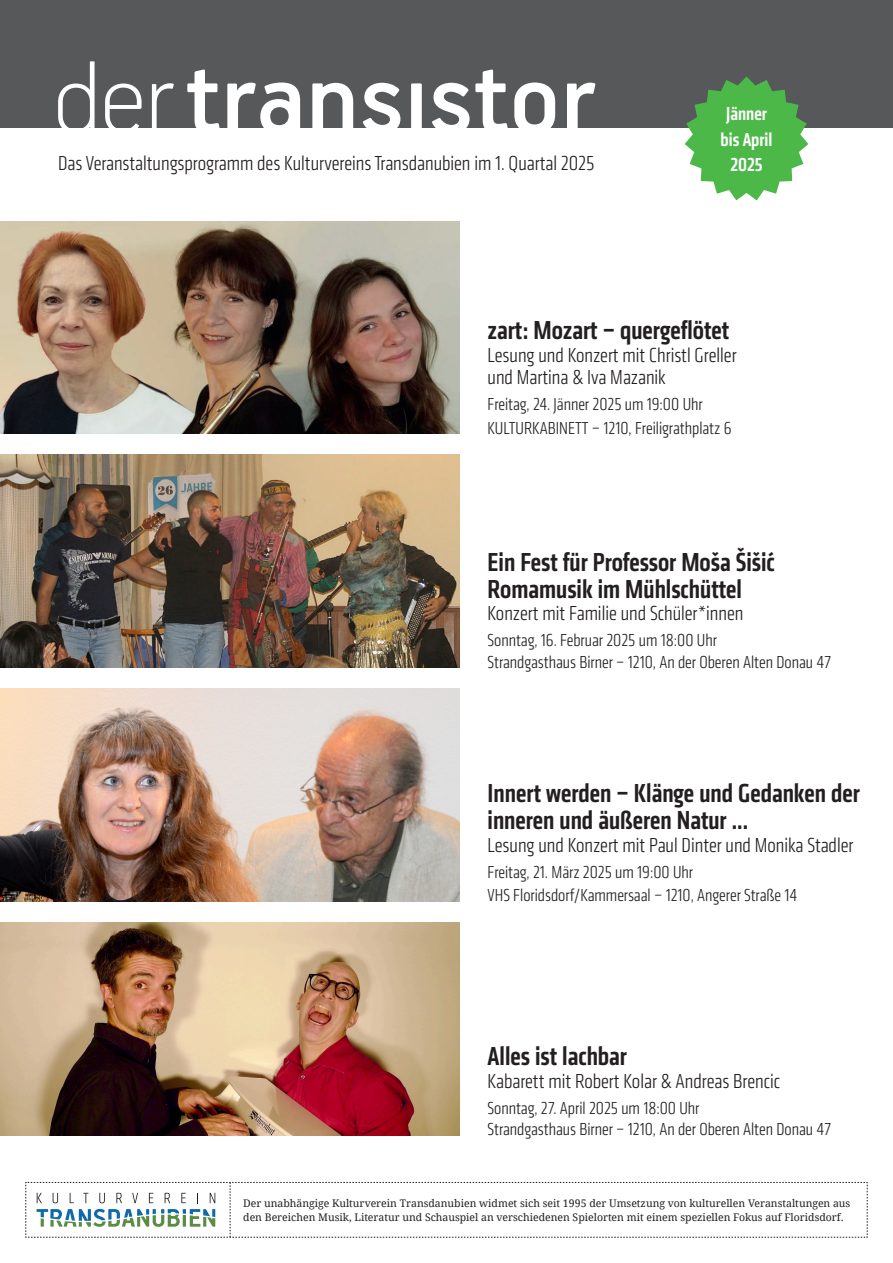
<style>
.page{position:relative;width:893px;height:1263px;background:#fff}
.page>*{position:absolute;margin:0;border:0;box-sizing:border-box;transform-origin:0 0}
.Cover_Titel{font:500 condensed 27px/27px "Klavika CH";color:#231f20}
.Cover_Titel-2{font:300 condensed 21px/22.5px "Klavika CH";color:#231f20}
.Cover_Untertitel{font:300 condensed 21px "Klavika CH";color:#231f20}
.Datum___Ort_2spaltig{font:300 condensed 21px "Klavika CH";color:#231f20}
.Datum___Ort_2spaltig-2{font:500 condensed 19.5px/25.5px "Klavika CH";color:#fff;text-align:center}
.Cover_Untertitel-2{font:300 condensed 18px "Klavika CH";color:#231f20}
.Cover_Datum___Ort{font:300 condensed 18px "Klavika CH";color:#231f20}
.Fließtext{font:10.5px/13.5px "Droid Serif";color:#231f20}
</style>
<div class="page">
<div style="left:0;top:0;width:893px;height:128px;background:#57585a"></div>
<svg style="left:58px;top:61px;width:37px;height:67px"></svg>
<svg style="left:105px;top:84px;width:37px;height:44px"></svg>
<svg style="left:152px;top:83px;width:22px;height:45px"></svg>
<svg style="left:187px;top:69px;width:33px;height:59px"></svg>
<svg style="left:227px;top:83px;width:73px;height:45px"></svg>
<svg style="left:312px;top:83px;width:41px;height:45px"></svg>
<svg style="left:363px;top:83px;width:37px;height:45px"></svg>
<div style="left:411px;top:83px;width:11px;height:50px;background:#fff"></div>
<svg style="left:432px;top:69px;width:76px;height:59px"></svg>
<svg style="left:514px;top:83px;width:41px;height:45px"></svg>
<svg style="left:567px;top:83px;width:28px;height:45px"></svg>
<svg style="left:25px;top:1182px;width:843px;height:56px"></svg>
<svg style="left:685px;top:77px;width:123px;height:123px"></svg>
<img style="left:0;top:221px;width:459px;height:213px">
<img style="left:0;top:455px;width:459px;height:213px">
<img style="left:0;top:689px;width:459px;height:212px">
<img style="left:0;top:923px;width:459px;height:212px">
<p class="Datum___Ort_2spaltig" style="left:58px;top:152px;width:538px">Das Veranstaltungsprogramm des Kulturvereins Transdanubien im 1. Quartal 2025</p>
<p class="Datum___Ort_2spaltig-2" style="left:721px;top:101px;width:53px">Jänner bis April<br>2025</p>
<p class="Cover_Titel" style="left:488px;top:316px;width:243px">zart: Mozart – quergeflötet</p>
<p class="Cover_Titel-2" style="left:488px;top:344px;width:250px">Lesung und Konzert mit Christl Greller und Martina &amp; Iva Mazanik</p>
<p class="Cover_Untertitel-2" style="left:488px;top:394px;width:217px">Freitag, 24. Jänner 2025 um 19:00 Uhr</p>
<p class="Cover_Untertitel-2" style="left:488px;top:418px;width:246px">KULTURKABINETT – 1210, Freiligrathplatz 6</p>
<p class="Cover_Titel" style="left:488px;top:548px;width:289px">Ein Fest für Professor Moša Šišić<br>Romamusik im Mühlschüttel</p>
<p class="Cover_Untertitel" style="left:488px;top:602px;width:257px">Konzert mit Familie und Schüler*innen</p>
<p class="Cover_Datum___Ort" style="left:488px;top:630px;width:231px">Sonntag, 16. Februar 2025 um 18:00 Uhr</p>
<p class="Cover_Untertitel-2" style="left:488px;top:652px;width:345px">Strandgasthaus Birner – 1210, An der Oberen Alten Donau 47</p>
<p class="Cover_Titel" style="left:488px;top:780px;width:374px">Innert werden – Klänge und Gedanken der inneren und äußeren Natur ...</p>
<p class="Cover_Titel-2" style="left:488px;top:834px;width:367px">Lesung und Konzert mit Paul Dinter und Monika Stadler</p>
<p class="Cover_Untertitel-2" style="left:488px;top:862px;width:207px">Freitag, 21. März 2025 um 19:00 Uhr</p>
<p class="Cover_Untertitel-2" style="left:488px;top:886px;width:311px">VHS Floridsdorf/Kammersaal – 1210, Angerer Straße 14</p>
<p class="Cover_Titel" style="left:488px;top:1043px;width:141px">Alles ist lachbar</p>
<p class="Cover_Untertitel" style="left:488px;top:1069px;width:294px">Kabarett mit Robert Kolar &amp; Andreas Brencic</p>
<p class="Cover_Datum___Ort" style="left:488px;top:1098px;width:213px">Sonntag, 27. April 2025 um 18:00 Uhr</p>
<p class="Cover_Untertitel-2" style="left:488px;top:1119px;width:345px">Strandgasthaus Birner – 1210, An der Oberen Alten Donau 47</p>
<p class="Fließtext" style="left:243px;top:1197px;width:609px">Der unabhängige Kulturverein Transdanubien widmet sich seit 1995 der Umsetzung von kulturellen Veranstaltungen aus den Bereichen Musik, Literatur und Schauspiel an verschiedenen Spielorten mit einem speziellen Fokus auf Floridsdorf.</p>
</div>
